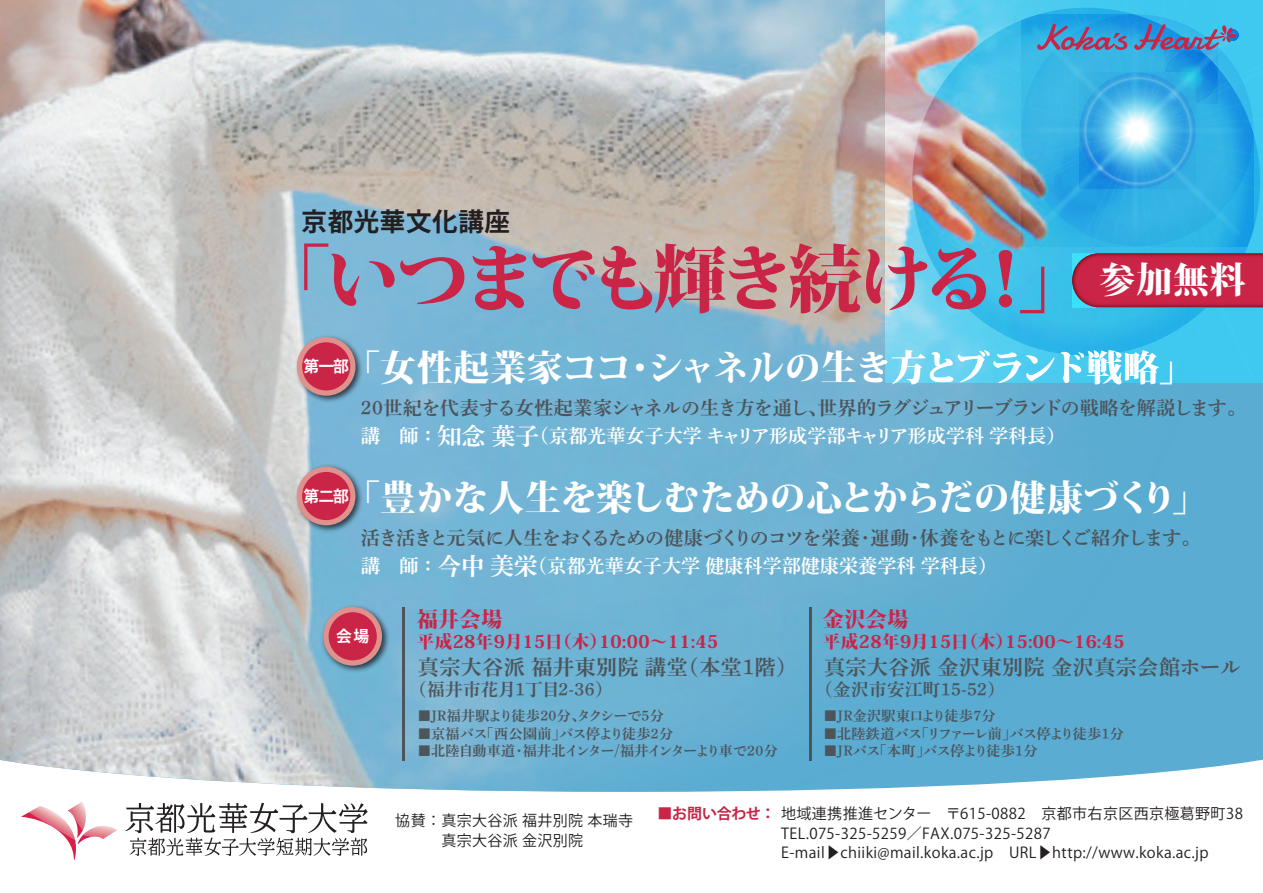
<style>
.page{position:relative;width:1263px;height:893px;background:#fff}
.page>*{position:absolute;margin:0;border:0;box-sizing:border-box;transform-origin:0 0}
.t1{font:800 73.5px "Koz Min Pro";letter-spacing:-.095em;color:#ca2447}
.t2{font:800 35.85px "Koz Min Pro";letter-spacing:-.02em;color:#fff}
.t3{font:700 25.5px "Koz Go Pro";letter-spacing:.025em;color:#231f20}
.t4{font:21px "Shuei Min Pro B";letter-spacing:.025em;color:#4d545a}
.t5{font:800 21px "Koz Min Pro";letter-spacing:.025em;color:#ca2447}
.t6{font:19.05px/28px "Shuei Min Pro B";letter-spacing:-.02em;color:#4d545a}
.t7{font:800 17.55px "Koz Min Pro";letter-spacing:.025em;color:#ca2447}
.t8{font:17.55px "Shuei Min Pro B";letter-spacing:.025em;color:#4d545a}
.t9{font:700 15.75px "Koz Go Pro";letter-spacing:-.05em;color:#fff}
.t10{font:15px/19.5px "Koz Go Pro";letter-spacing:.025em;color:#231f20}
.t11{font:13.95px "Shuei Min Pro B";letter-spacing:.005em;color:#4d545a}
.t12{font:13.95px "Shuei Min Pro B";letter-spacing:.025em;color:#4d545a}
.t13{font:13.95px "Shuei Min Pro B";letter-spacing:-.045em;color:#4d545a}
.t14{font:13.95px "Shuei Min Pro B";letter-spacing:-.03em;color:#4d545a}
.s1{color:#fff}
.s2{font-size:23.85px;color:#fff}
.s3{font-weight:700;color:#ca2447}
</style>
<div class="page">
<img style="left:0;top:0;width:1263px;height:792px">
<svg style="left:21px;top:802px;width:96px;height:58px"></svg>
<svg style="left:125px;top:803px;width:243px;height:53px"></svg>
<img style="left:292px;top:332px;width:73px;height:74px">
<div style="left:297px;top:337px;width:58px;height:59px;background:#e0918c;border-radius:50%"></div>
<div style="left:302px;top:342px;width:48px;height:48px;background:#ca2447;border-radius:50%"></div>
<img style="left:292px;top:462px;width:73px;height:73px">
<div style="left:297px;top:467px;width:58px;height:58px;background:#e0918c;border-radius:50%"></div>
<div style="left:302px;top:472px;width:48px;height:48px;background:#ca2447;border-radius:50%"></div>
<img style="left:319px;top:602px;width:73px;height:74px">
<svg style="left:323px;top:607px;width:59px;height:59px"></svg>
<div style="left:329px;top:612px;width:48px;height:48px;background:#ca2447;border-radius:50%"></div>
<hr style="left:402px;top:607px;width:3px;height:154px;background:#4d545a">
<hr style="left:809px;top:607px;width:2px;height:154px;background:#4d545a">
<svg style="left:886px;top:0;width:377px;height:382px;background:#73bfd8"></svg>
<img style="left:977px;top:0;width:286px;height:290px">
<img style="left:969px;top:76px;width:294px;height:109px">
<img style="left:1080px;top:0;width:110px;height:253px">
<img style="left:1054px;top:47px;width:167px;height:167px">
<svg style="left:1072px;top:253px;width:191px;height:54px;background:#c0284a"></svg>
<svg style="left:1134px;top:24px;width:105px;height:26px;background:#5b87b9"></svg>
<svg style="left:1037px;top:24px;width:90px;height:26px;background:#5c81b2"></svg>
<h3 class="t3" style="left:302px;top:205px;width:210px">京都光華文化講座</h3>
<h1 class="t1" style="left:257px;top:224px;width:990px">「いつまでも輝き続ける！」<sup>参加無料</sup></h1>
<p class="t9" style="left:303px;top:356px;width:47px">第一部</p>
<h2 class="t2" style="left:344px;top:341px;width:852px">「女性起業家ココ・シャネルの生き方とブランド戦略」</h2>
<p class="t6" style="left:361px;top:393px;width:887px">20世紀を代表する女性起業家シャネルの生き方を通し、世界的ラグジュアリーブランドの戦略を解説します。<span class="s1">講　師：</span><span class="s2">知念 葉子</span><span class="s1">（京都光華女子大学 キャリア形成学部キャリア形成学科 学科長）</span></p>
<p class="t9" style="left:303px;top:486px;width:47px">第二部</p>
<h2 class="t2" style="left:344px;top:471px;width:866px">「豊かな人生を楽しむための心とからだの健康づくり」</h2>
<p class="t6" style="left:361px;top:523px;width:841px">活き活きと元気に人生をおくるための健康づくりのコツを栄養・運動・休養をもとに楽しくご紹介します。<span class="s1">講　師：</span><span class="s2">今中 美栄</span><span class="s1">（京都光華女子大学 健康科学部健康栄養学科 学科長）</span></p>
<p class="t9" style="left:336px;top:626px;width:35px">会 場</p>
<p class="t5" style="left:417px;top:603px;width:87px">福井会場</p>
<p class="t7" style="left:417px;top:628px;width:303px">平成28年9月15日（木）10:00～11:45</p>
<p class="t4" style="left:418px;top:652px;width:381px">真宗大谷派 福井東別院 講堂（本堂1階）</p>
<p class="t8" style="left:409px;top:677px;width:205px">（福井市花月1丁目2-36）</p>
<p class="t12" style="left:417px;top:706px;width:248px">■JR福井駅より徒歩20分、タクシーで5分</p>
<p class="t11" style="left:417px;top:723px;width:257px">■京福バス「西公園前」バス停より徒歩2分</p>
<p class="t13" style="left:417px;top:741px;width:362px">■北陸自動車道・福井北インター/福井インターより車で20分</p>
<p class="t5" style="left:823px;top:603px;width:87px">金沢会場</p>
<p class="t7" style="left:823px;top:628px;width:303px">平成28年9月15日（木）15:00～16:45</p>
<p class="t4" style="left:824px;top:652px;width:418px">真宗大谷派 金沢東別院 金沢真宗会館ホール</p>
<p class="t8" style="left:815px;top:677px;width:191px">（金沢市安江町15-52）</p>
<p class="t12" style="left:823px;top:706px;width:174px">■JR金沢駅東口より徒歩7分</p>
<p class="t14" style="left:823px;top:723px;width:302px">■北陸鉄道バス「リファーレ前」バス停より徒歩1分</p>
<p class="t11" style="left:823px;top:741px;width:215px">■JRバス「本町」バス停より徒歩1分</p>
<p class="t10" style="left:395px;top:811px;width:239px">協賛：真宗大谷派 福井別院 本瑞寺　　　真宗大谷派 金沢別院</p>
<p class="t10" style="left:781px;top:804px;width:463px;text-indent:-124px"><span class="s3">■お問い合わせ：</span>地域連携推進センター　〒615-0882　京都市右京区西京極葛野町38<br>TEL.075-325-5259／FAX.075-325-5287<br>E-mail▶chiiki@mail.koka.ac.jp　URL▶http://www.koka.ac.jp</p>
</div>
